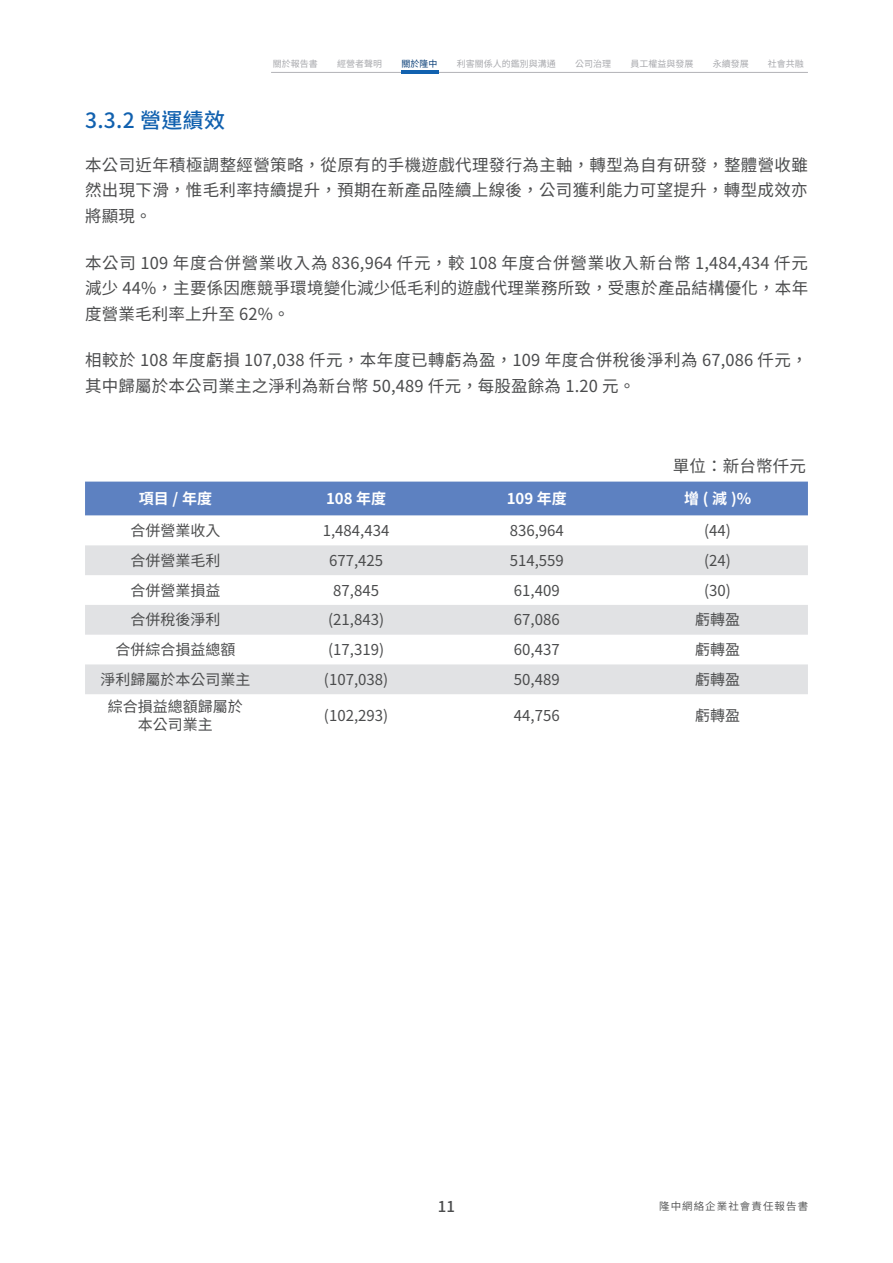
<style>
.page{position:relative;width:893px;height:1263px;background:#fff}
.page>*{position:absolute;margin:0;border:0;box-sizing:border-box;transform-origin:0 0}
.t1{font:500 21px "Noto Sans CJ Ktc";color:#1161af}
.t2{font:16.5px/25.5px "Noto Sans CJ Ktc";letter-spacing:.015em;color:#4b4c4d;text-align:justify}
.t3{font:15px/18px "Noto Sans CJ Ktc";color:#4b4c4d;text-align:center}
.t4{font:700 15px "Noto Sans CJ Ktc";color:#fff}
.t5{font:500 15px "Noto Sans CJ Ktc";color:#4b4c4d}
.t6{font:600 10.5px "Noto Sans CJ Ktc";letter-spacing:.1em;color:#4b4c4d}
.t7{font:9px "Noto Sans CJ Ktc";color:#a8a9ad}
.t8{font:9px "Noto Sans CJ Ktc";color:#093e77}
</style>
<div class="page">
<hr style="left:271px;top:72px;width:537px;height:1px;background:#b2b3b7">
<hr style="left:401px;top:70px;width:37px;height:4px;background:#1161af">
<div style="left:85px;top:482px;width:723px;height:34px;background:#5d81c1"></div>
<div style="left:85px;top:545px;width:723px;height:30px;background:#e1e2e4"></div>
<div style="left:85px;top:605px;width:723px;height:30px;background:#e1e2e4"></div>
<div style="left:85px;top:664px;width:723px;height:30px;background:#e1e2e4"></div>
<p class="t7" style="left:273px;top:59px;width:46px">關於報告書</p>
<p class="t7" style="left:337px;top:59px;width:46px">經營者聲明</p>
<p class="t8" style="left:402px;top:59px;width:37px">關於隆中</p>
<p class="t7" style="left:457px;top:59px;width:100px">利害關係人的鑑別與溝通</p>
<p class="t7" style="left:575px;top:59px;width:37px">公司治理</p>
<p class="t7" style="left:630px;top:59px;width:64px">員工權益與發展</p>
<p class="t7" style="left:713px;top:59px;width:37px">永續發展</p>
<p class="t7" style="left:768px;top:59px;width:37px">社會共融</p>
<p class="t1" style="left:85px;top:108px;width:141px">3.3.2 營運績效</p>
<p class="t2" style="left:85px;top:152px;width:724px">本公司近年積極調整經營策略，從原有的手機遊戲代理發行為主軸，轉型為自有研發，整體營收雖然出現下滑，惟毛利率持續提升，預期在新產品陸續上線後，公司獲利能力可望提升，轉型成效亦將顯現。</p>
<p class="t2" style="left:85px;top:250px;width:725px">本公司 109 年度合併營業收入為 836,964 仟元，較 108 年度合併營業收入新台幣 1,484,434 仟元減少 44%，主要係因應競爭環境變化減少低毛利的遊戲代理業務所致，受惠於產品結構優化，本年度營業毛利率上升至 62%。</p>
<p class="t2" style="left:85px;top:348px;width:724px">相較於 108 年度虧損 107,038 仟元，本年度已轉虧為盈，109 年度合併稅後淨利為 67,086 仟元，其中歸屬於本公司業主之淨利為新台幣 50,489 仟元，每股盈餘為 1.20 元。</p>
<p class="t2" style="left:673px;top:453px;width:135px">單位：新台幣仟元</p>
<p class="t4" style="left:139px;top:490px;width:75px">項目 / 年度</p>
<p class="t4" style="left:326px;top:490px;width:62px">108 年度</p>
<p class="t4" style="left:507px;top:490px;width:62px">109 年度</p>
<p class="t4" style="left:684px;top:490px;width:69px">增(減)%</p>
<p class="t3" style="left:130px;top:522px;width:92px">合併營業收入</p>
<p class="t3" style="left:323px;top:522px;width:68px">1,484,434</p>
<p class="t3" style="left:510px;top:522px;width:56px">836,964</p>
<p class="t3" style="left:704px;top:522px;width:28px">(44)</p>
<p class="t3" style="left:130px;top:552px;width:92px">合併營業毛利</p>
<p class="t3" style="left:329px;top:552px;width:56px">677,425</p>
<p class="t3" style="left:510px;top:552px;width:56px">514,559</p>
<p class="t3" style="left:704px;top:552px;width:28px">(24)</p>
<p class="t3" style="left:130px;top:581px;width:91px">合併營業損益</p>
<p class="t3" style="left:333px;top:581px;width:47px">87,845</p>
<p class="t3" style="left:514px;top:581px;width:47px">61,409</p>
<p class="t3" style="left:704px;top:581px;width:28px">(30)</p>
<p class="t3" style="left:130px;top:611px;width:91px">合併稅後淨利</p>
<p class="t3" style="left:328px;top:611px;width:57px">(21,843)</p>
<p class="t3" style="left:514px;top:611px;width:47px">67,086</p>
<p class="t3" style="left:695px;top:611px;width:46px">虧轉盈</p>
<p class="t3" style="left:115px;top:641px;width:121px">合併綜合損益總額</p>
<p class="t3" style="left:328px;top:641px;width:57px">(17,319)</p>
<p class="t3" style="left:514px;top:641px;width:47px">60,437</p>
<p class="t3" style="left:695px;top:641px;width:46px">虧轉盈</p>
<p class="t3" style="left:100px;top:671px;width:152px">淨利歸屬於本公司業主</p>
<p class="t3" style="left:324px;top:671px;width:66px">(107,038)</p>
<p class="t3" style="left:514px;top:671px;width:47px">50,489</p>
<p class="t3" style="left:695px;top:671px;width:46px">虧轉盈</p>
<p class="t3" style="left:108px;top:698px;width:136px">綜合損益總額歸屬於本公司業主</p>
<p class="t3" style="left:324px;top:707px;width:66px">(102,293)</p>
<p class="t3" style="left:514px;top:707px;width:47px">44,756</p>
<p class="t3" style="left:695px;top:707px;width:46px">虧轉盈</p>
<p class="t5" style="left:438px;top:1198px;width:19px">11</p>
<p class="t6" style="left:659px;top:1200px;width:151px">隆中網絡企業社會責任報告書</p>
</div>
